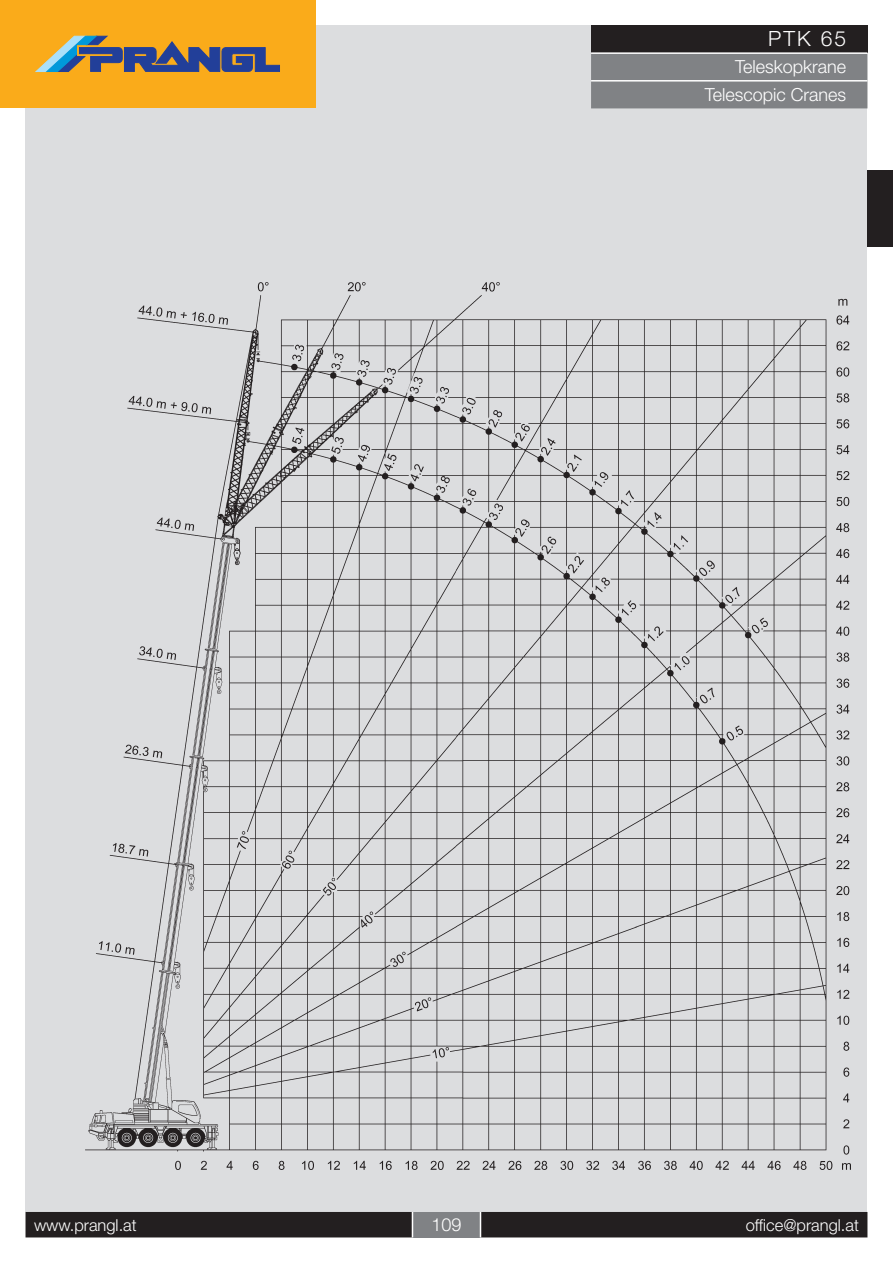
<style>
.page{position:relative;width:893px;height:1263px;background:#fff}
.page>*{position:absolute;margin:0;border:0;box-sizing:border-box;transform-origin:0 0}
.t1{font:300 21px "Helvetica Neue LT Pro";color:#fff}
.t2{font:300 18px/28px "Helvetica Neue LT Pro";color:#fff;text-align:right}
.t3{font:300 16.5px "Helvetica Neue LT Pro";color:#fff}
</style>
<div class="page">
<div style="left:867px;top:170px;width:26px;height:77px;background:#231f20"></div>
<div style="left:26px;top:26px;width:841px;height:1186px;background:#dcdddf"></div>
<svg style="left:26px;top:1212px;width:841px;height:25px;background:#2b2728"></svg>
<div style="left:0;top:0;width:315px;height:108px;background:#faab1a"></div>
<svg style="left:36px;top:36px;width:244px;height:36px"></svg>
<div style="left:591px;top:26px;width:276px;height:27px;background:#231f20"></div>
<div style="left:591px;top:54px;width:276px;height:54px;background:#808285"></div>
<hr style="left:591px;top:52px;width:276px;height:2px;background:#fff">
<hr style="left:591px;top:80px;width:276px;height:2px;background:#fff">
<img style="left:85px;top:282px;width:765px;height:887px">
<p class="t1" style="left:768px;top:26px;width:80px">PTK 65</p>
<p class="t2" style="left:705px;top:53px;width:143px">Teleskopkrane<br>Telescopic Cranes</p>
<p class="t3" style="left:34px;top:1215px;width:104px">www.prangl.at</p>
<p class="t2" style="left:431px;top:1210px;width:32px">109</p>
<p class="t3" style="left:746px;top:1215px;width:115px">office@prangl.at</p>
</div>
